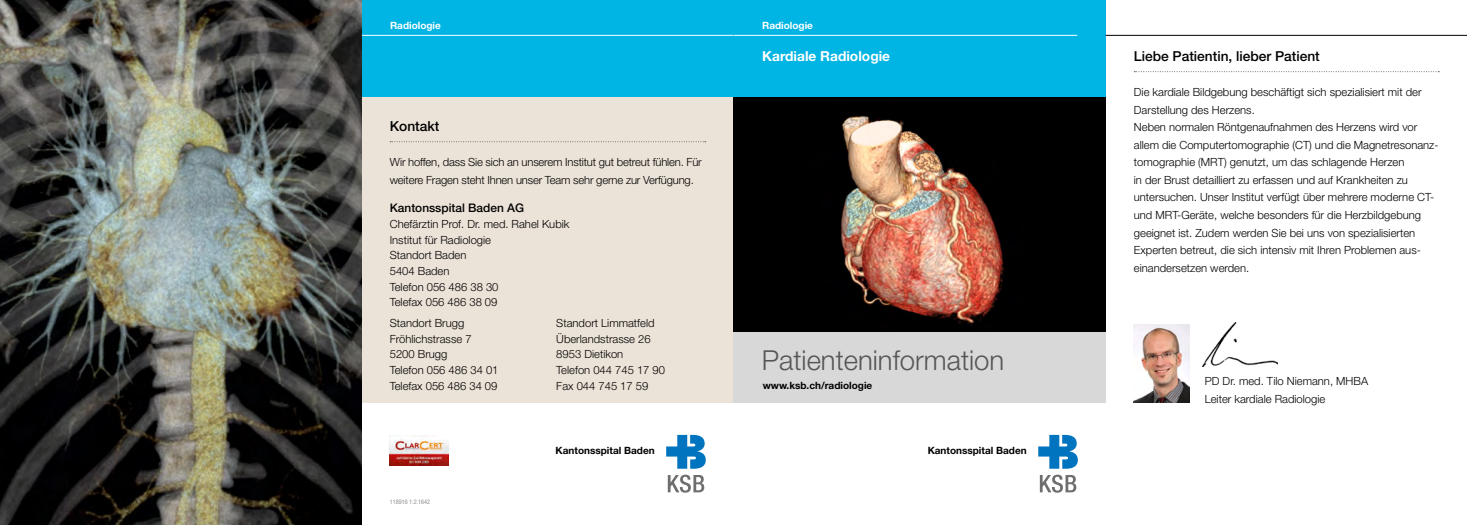
<style>
.page{position:relative;width:1467px;height:525px;background:#fff}
.page>*{position:absolute;margin:0;border:0;box-sizing:border-box;transform-origin:0 0}
.Titel{font:300 27.5px "Helvetica Neue LT Std";color:#565655}
.UT{font:500 13.75px "Helvetica Neue LT Std";color:#000}
.Abteilung{font:700 13.75px "Helvetica Neue LT Std";color:#fff}
.UT2{font:500 11.88px "Helvetica Neue LT Std";color:#000}
.t1{font:300 11.25px/17.5px "Helvetica Neue LT Std";color:#000}
.URL{font:700 10px "Helvetica Neue LT Std";color:#000}
.Organisationseinheit{font:700 10px "Helvetica Neue LT Std";color:#fff}
.Norm{font:300 condensed 6.25px "Helvetica Neue LT Std";color:#6e6e6e}
</style>
<div class="page">
<div style="left:361px;top:96px;width:372px;height:307px;background:#ece3d8"></div>
<div style="left:361px;top:0;width:372px;height:96px;background:#00b4e4"></div>
<svg style="left:666px;top:434px;width:40px;height:34px"></svg>
<svg style="left:668px;top:474px;width:36px;height:18px"></svg>
<hr style="left:361px;top:35px;width:372px;height:1px;background:#fff">
<svg style="left:390px;top:141px;width:316px;height:1px"></svg>
<img style="left:390px;top:435px;width:58px;height:30px">
<img style="left:0;top:0;width:361px;height:524px">
<img style="left:733px;top:96px;width:373px;height:237px">
<div style="left:733px;top:0;width:373px;height:96px;background:#00b4e4"></div>
<div style="left:733px;top:333px;width:373px;height:70px;background:#d8d8d8"></div>
<hr style="left:733px;top:35px;width:344px;height:1px;background:#fff">
<svg style="left:1134px;top:71px;width:305px;height:1px"></svg>
<hr style="left:1106px;top:35px;width:361px;height:1px;background:#000">
<svg style="left:1038px;top:434px;width:40px;height:34px"></svg>
<svg style="left:1040px;top:474px;width:36px;height:18px"></svg>
<img style="left:1203px;top:322px;width:74px;height:44px">
<img style="left:1134px;top:324px;width:56px;height:79px">
<p class="Organisationseinheit" style="left:390px;top:19px;width:52px">Radiologie</p>
<p class="UT" style="left:390px;top:118px;width:51px">Kontakt</p>
<p class="t1" style="left:390px;top:153px;width:314px">Wir hoffen, dass Sie sich an unserem Institut gut betreut fühlen. Für weitere Fragen steht Ihnen unser Team sehr gerne zur Verfügung.</p>
<p class="UT2" style="left:390px;top:201px;width:136px">Kantonsspital Baden AG</p>
<p class="t1" style="left:390px;top:215px;width:181px">Chefärztin Prof. Dr. med. Rahel Kubik</p>
<p class="t1" style="left:390px;top:230px;width:103px">Institut für Radiologie</p>
<p class="t1" style="left:390px;top:246px;width:78px">Standort Baden</p>
<p class="t1" style="left:390px;top:262px;width:61px">5404 Baden</p>
<p class="t1" style="left:390px;top:277px;width:110px">Telefon 056 486 38 30</p>
<p class="t1" style="left:390px;top:293px;width:109px">Telefax 056 486 38 09</p>
<p class="t1" style="left:390px;top:314px;width:76px">Standort Brugg</p>
<p class="t1" style="left:556px;top:314px;width:100px">Standort Limmatfeld</p>
<p class="t1" style="left:390px;top:329px;width:83px">Fröhlichstrasse 7</p>
<p class="t1" style="left:556px;top:329px;width:96px">Überlandstrasse 26</p>
<p class="t1" style="left:390px;top:345px;width:59px">5200 Brugg</p>
<p class="t1" style="left:556px;top:345px;width:69px">8953 Dietikon</p>
<p class="t1" style="left:390px;top:360px;width:110px">Telefon 056 486 34 01</p>
<p class="t1" style="left:556px;top:360px;width:110px">Telefon 044 745 17 90</p>
<p class="t1" style="left:390px;top:376px;width:109px">Telefax 056 486 34 09</p>
<p class="t1" style="left:556px;top:376px;width:94px">Fax 044 745 17 59</p>
<p class="Norm" style="left:390px;top:497px;width:42px">118916 1:2.1642</p>
<p class="URL" style="left:556px;top:444px;width:101px">Kantonsspital Baden</p>
<p class="Organisationseinheit" style="left:762px;top:19px;width:52px">Radiologie</p>
<p class="Abteilung" style="left:762px;top:48px;width:129px">Kardiale Radiologie</p>
<p class="Titel" style="left:762px;top:343px;width:244px">Patienteninformation</p>
<p class="URL" style="left:763px;top:379px;width:111px">www.ksb.ch/radiologie</p>
<p class="URL" style="left:928px;top:444px;width:101px">Kantonsspital Baden</p>
<p class="UT" style="left:1134px;top:48px;width:187px">Liebe Patientin, lieber Patient</p>
<p class="t1" style="left:1134px;top:83px;width:289px">Die kardiale Bildgebung beschäftigt sich spezialisiert mit der<br>Darstellung des Herzens.</p>
<p class="t1" style="left:1134px;top:118px;width:306px">Neben normalen Röntgenaufnahmen des Herzens wird vor allem die Computertomographie (CT) und die Magnetresonanz&shy;tomographie (MRT) genutzt, um das schlagende Herzen<br>in der Brust detailliert zu erfassen und auf Krankheiten zu untersuchen. Unser Institut verfügt über mehrere moderne CT&shy;und MRT-Geräte, welche besonders für die Herzbildgebung geeignet ist. Zudem werden Sie bei uns von spezialisierten Experten betreut, die sich intensiv mit Ihren Problemen aus&shy;einandersetzen werden.</p>
<p class="t1" style="left:1205px;top:372px;width:165px">PD Dr. med. Tilo Niemann, MHBA</p>
<p class="t1" style="left:1205px;top:390px;width:122px">Leiter kardiale Radiologie</p>
</div>
